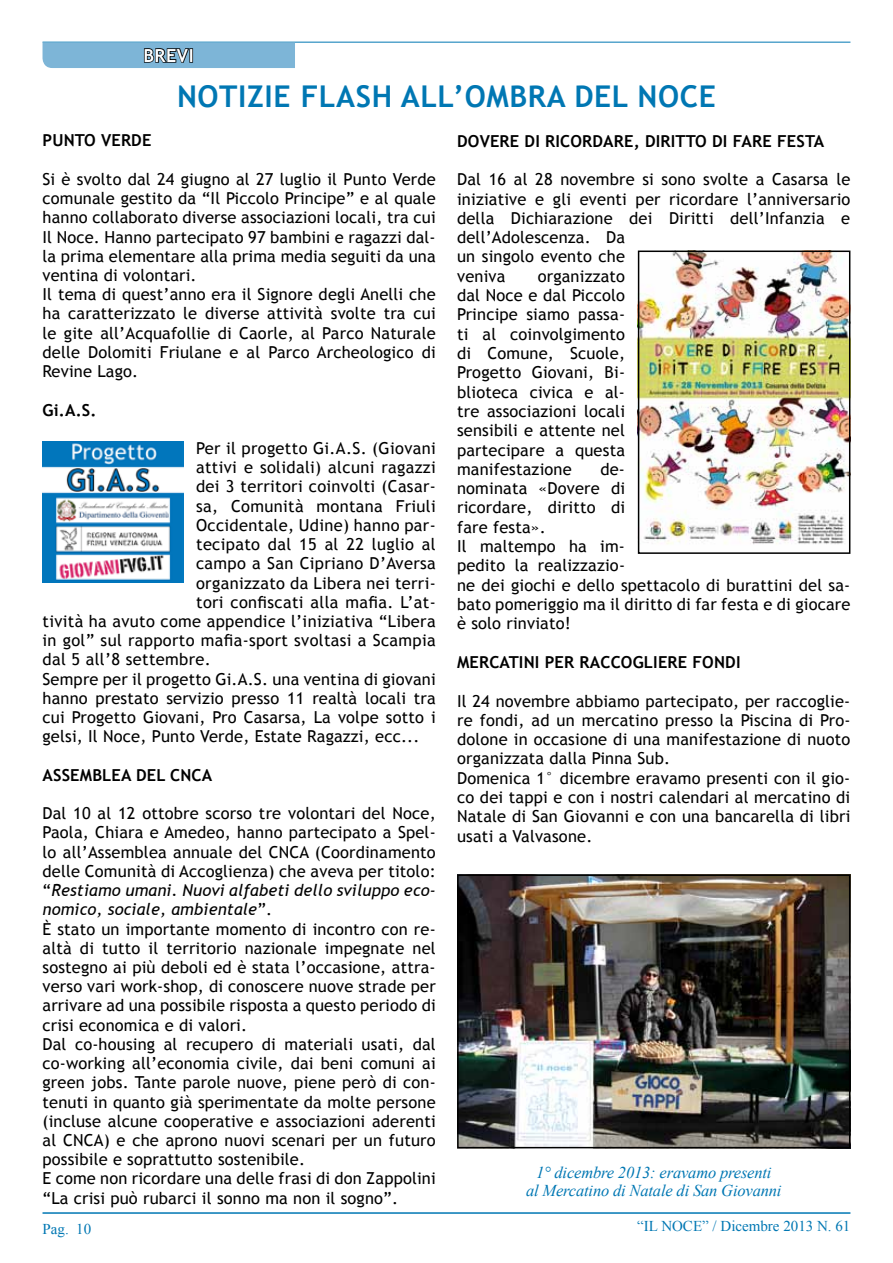
<style>
.page{position:relative;width:893px;height:1263px;background:#fff}
.page>*{position:absolute;margin:0;border:0;box-sizing:border-box;transform-origin:0 0}
.t1{font:700 30px "Trebuchet MS";letter-spacing:.02em;color:#0077b3}
.t2{font:700 18px "Trebuchet MS";color:#fff}
.t3{font:16.5px/19.2px "Trebuchet MS";letter-spacing:.01em;color:#000}
.t4{font:700 16.5px "Trebuchet MS";letter-spacing:.01em;color:#000}
.t5{font:italic 16.5px/18.1px "Times New Roman";letter-spacing:-.01em;color:#0077b3;text-align:center}
.t6{font:15px "Times New Roman";color:#0077b3}
.s1{font-style:italic}
</style>
<div class="page">
<hr style="left:43px;top:1212px;width:807px;height:2px;background:#0077b3">
<hr style="left:43px;top:42px;width:807px;height:1px;background:#0077b3">
<svg style="left:43px;top:43px;width:252px;height:25px;background:#75aaca"></svg>
<div style="left:189px;top:48px;width:4px;height:15px;border:2px solid #000"></div>
<img style="left:641px;top:254px;width:206px;height:290px">
<div style="left:638px;top:251px;width:212px;height:303px;border:2px solid #000"></div>
<img style="left:460px;top:877px;width:387px;height:268px">
<div style="left:457px;top:874px;width:393px;height:274px;border:2px solid #000"></div>
<img style="left:43px;top:442px;width:140px;height:141px">
<p class="t2" style="left:143px;top:44px;width:49px">BREVI</p>
<h1 class="t1" style="left:177px;top:78px;width:309px">NOTIZIE FLASH ALL’OMBRA</h1>
<h1 class="t1" style="left:574px;top:78px;width:143px">DEL NOCE</h1>
<p class="t4" style="left:43px;top:130px;width:22px">PUNTO</p>
<p class="t4" style="left:101px;top:130px;width:52px">VERDE</p>
<p class="t3" style="left:43px;top:170px;width:395px">Si è svolto dal 24 giugno al 27 luglio il Punto Verde comunale gestito da “Il Piccolo Principe” e al quale hanno collaborato diverse associazioni locali, tra cui Il Noce. Hanno partecipato 97 bambini e ragazzi dal&shy;la prima elementare alla prima media seguiti da una ventina di volontari.<br>Il tema di quest’anno era il Signore degli Anelli che ha caratterizzato le diverse attività svolte tra cui le gite all’Acquafollie di Caorle, al Parco Naturale delle Dolomiti Friulane e al Parco Archeologico di Revine Lago.</p>
<p class="t4" style="left:43px;top:399px;width:56px">GI.A.S.</p>
<p class="t3" style="left:196px;top:439px;width:241px">Per il progetto Gi.A.S. (Giovani</p>
<p class="t3" style="left:196px;top:458px;width:241px">attivi e solidali) alcuni ragazzi</p>
<p class="t3" style="left:196px;top:477px;width:241px">dei 3 territori coinvolti (Casar-</p>
<p class="t3" style="left:196px;top:496px;width:241px">sa, Comunità montana Friuli</p>
<p class="t3" style="left:196px;top:516px;width:241px">Occidentale, Udine) hanno par-</p>
<p class="t3" style="left:196px;top:535px;width:241px">tecipato dal 15 al 22 luglio al</p>
<p class="t3" style="left:196px;top:554px;width:241px">campo a San Cipriano D’Aversa</p>
<p class="t3" style="left:196px;top:573px;width:241px">organizzato da Libera nei terri-</p>
<p class="t3" style="left:196px;top:592px;width:241px">tori confiscati alla mafia. L’at-</p>
<p class="t3" style="left:43px;top:612px;width:395px">tività ha avuto come appendice l’iniziativa “Libera</p>
<p class="t3" style="left:43px;top:631px;width:395px">in gol” sul rapporto mafia-sport svoltasi a Scampia</p>
<p class="t3" style="left:43px;top:650px;width:170px">dal 5 all’8 settembre.</p>
<p class="t3" style="left:43px;top:669px;width:395px">Sempre per il progetto Gi.A.S. una ventina di giovani</p>
<p class="t3" style="left:43px;top:689px;width:395px">hanno prestato servizio presso 11 realtà locali tra</p>
<p class="t3" style="left:43px;top:708px;width:395px">cui Progetto Giovani, Pro Casarsa, La volpe sotto i</p>
<p class="t3" style="left:43px;top:727px;width:378px">gelsi, Il Noce, Punto Verde, Estate Ragazzi, ecc...</p>
<p class="t4" style="left:43px;top:764px;width:171px">ASSEMBLEA DEL CNCA</p>
<p class="t3" style="left:43px;top:804px;width:395px">Dal 10 al 12 ottobre scorso tre volontari del Noce, Paola, Chiara e Amedeo, hanno partecipato a Spel&shy;lo all’Assemblea annuale del CNCA (Coordinamento delle Comunità di Accoglienza) che aveva per titolo: “<span class="s1">Restiamo umani. Nuovi alfabeti dello sviluppo eco&shy;nomico, sociale, ambientale</span>”.<br>È stato un importante momento di incontro con re&shy;altà di tutto il territorio nazionale impegnate nel sostegno ai più deboli ed è stata l’occasione, attra&shy;verso vari work-shop, di conoscere nuove strade per arrivare ad una possibile risposta a questo periodo di crisi economica e di valori.<br>Dal co-housing al recupero di materiali usati, dal co-working all’economia civile, dai beni comuni ai green jobs. Tante parole nuove, piene però di con&shy;tenuti in quanto già sperimentate da molte persone (incluse alcune cooperative e associazioni aderenti al CNCA) e che aprono nuovi scenari per un futuro possibile e soprattutto sostenibile.<br>E come non ricordare una delle frasi di don Zappolini “La crisi può rubarci il sonno ma non il sogno”.</p>
<p class="t4" style="left:457px;top:130px;width:99px">DOVERE DI RICOR</p>
<p class="t4" style="left:592px;top:130px;width:73px">DARE, DIRITTO</p>
<p class="t4" style="left:712px;top:130px;width:95px">DI FARE FESTA</p>
<p class="t3" style="left:457px;top:170px;width:395px">Dal 16 al 28 novembre si sono svolte a Casarsa le iniziative e gli eventi per ricordare l’anniversario della Dichiarazione dei Diritti dell’Infanzia e dell’Adolescenza. Da<br>un singolo evento che<br>veniva</p>
<p class="t3" style="left:457px;top:266px;width:169px;text-align:justify;text-indent:81px">organizzato dal Noce e dal Piccolo Principe siamo passa&shy;ti al coinvolgimento di Comune, Scuole, Progetto Giovani, Bi&shy;blioteca civica e al&shy;tre associazioni locali sensibili e attente nel partecipare a questa manifestazione</p>
<p class="t3" style="left:457px;top:459px;width:395px;text-indent:143px">de-<br>nominata «Dovere di<br>ricordare, diritto di<br>fare festa».<br>Il maltempo ha im-<br>pedito la realizzazio-<br>ne dei giochi e dello spettacolo di burattini del sa&shy;bato pomeriggio ma il diritto di far festa e di giocare è solo rinviato!</p>
<p class="t4" style="left:457px;top:652px;width:32px">MERCATINI</p>
<p class="t4" style="left:545px;top:652px;width:47px">PER RACCO</p>
<p class="t4" style="left:633px;top:652px;width:107px">GLIERE FON DI</p>
<p class="t3" style="left:457px;top:691px;width:395px">Il 24 novembre abbiamo partecipato, per raccoglie&shy;re fondi, ad un mercatino presso la Piscina di Pro&shy;dolone in occasione di una manifestazione di nuoto organizzata dalla Pinna Sub.<br>Domenica 1° dicembre eravamo presenti con il gio&shy;co dei tappi e con i nostri calendari al mercatino di Natale di San Giovanni e con una bancarella di libri usati a Valvasone.</p>
<p class="t5" style="left:526px;top:1163px;width:257px">1° dicembre 2013: eravamo presenti<br>al Mercatino di Natale di San Giovanni</p>
<p class="t6" style="left:43px;top:1218px;width:50px">Pag. 10</p>
<p class="t6" style="left:637px;top:1216px;width:215px">“IL NOCE” / Dicembre 2013 N. 61</p>
</div>
